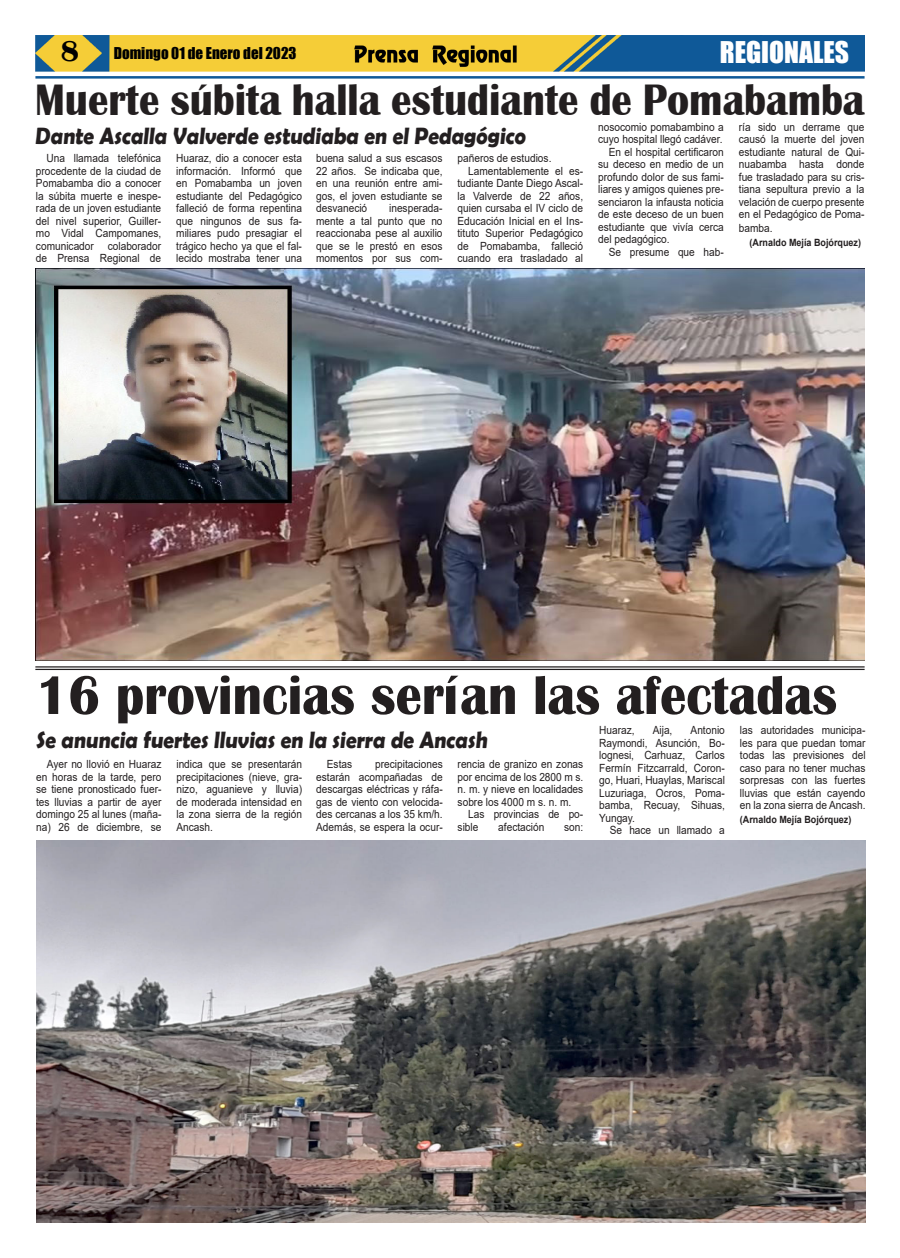
<style>
.page{position:relative;width:900px;height:1258px;background:#fff}
.page>*{position:absolute;margin:0;border:0;box-sizing:border-box;transform-origin:0 0}
.t1{font:700 56.38px "Britannic";color:#231f20;scale:.93 1}
.t2{font:700 45.38px "Britannic";color:#231f20;scale:.9 1}
.t3{font:27.5px "Impact";color:#fff}
.t4{font:700 23.75px "Berlin Sans FB Demi";color:#231f20;scale:.9 1}
.t5{font:15px "Impact";color:#000}
.t6{font:11.25px/12.5px "Arial";color:#231f20;text-align:justify;scale:.9 1}
.t7{font:700 10px "Arial";color:#231f20;scale:.9 1}
.s1{font-family:"Britannic";font-weight:700;font-size:30px}
</style>
<div class="page">
<img style="left:35px;top:35px;width:830px;height:36px">
<hr style="left:35px;top:76px;width:830px;height:3px;background:#0f5998">
<img style="left:351px;top:41px;width:169px;height:27px">
<img style="left:36px;top:268px;width:829px;height:392px">
<hr style="left:35px;top:666px;width:830px;height:1px;background:#231f20">
<hr style="left:35px;top:669px;width:830px;height:1px;background:#231f20">
<img style="left:37px;top:840px;width:829px;height:382px">
<h3 class="t5" style="left:61px;top:42px;width:237px"><span class="s1">8</span> Domingo 01 de Enero del 2023</h3>
<p class="t3" style="left:720px;top:31px;width:131px">REGIONALES</p>
<p class="t2" style="left:35px;top:75px;width:923px">Muerte súbita halla estudiante de Pomabamba</p>
<p class="t6" style="left:36px;top:152px;width:141px;text-indent:11px">Una llamada telefónica procedente de la ciudad de Pomabamba dio a conocer la súbita muerte e inespe&shy;rada de un joven estudiante del nivel superior, Guiller&shy;mo Vidal Campomanes, comunicador colaborador de Prensa Regional de</p>
<p class="t6" style="left:176px;top:152px;width:141px">Huaraz, dio a conocer esta información. Informó que en Pomabamba un joven estudiante del Pedagógico falleció de forma repentina que ningunos de sus fa&shy;miliares pudo presagiar el trágico hecho ya que el fal&shy;lecido mostraba tener una</p>
<p class="t6" style="left:316px;top:152px;width:142px">buena salud a sus escasos 22 años. Se indicaba que, en una reunión entre ami&shy;gos, el joven estudiante se desvaneció</p>
<p class="t6" style="left:739px;top:120px;width:141px">ría sido un derrame que causó la muerte del joven estudiante natural de Qui&shy;nuabamba hasta donde fue trasladado para su cris&shy;tiana sepultura previo a la velación de cuerpo presente en el Pedagógico de Poma-</p>
<p class="t6" style="left:739px;top:221px;width:39px">bamba.</p>
<p class="t7" style="left:750px;top:235px;width:125px">(Arnaldo Mejía Bojórquez)</p>
<p class="t6" style="left:598px;top:120px;width:141px">nosocomio pomabambino a cuyo hospital llegó cadáver.</p>
<p class="t6" style="left:598px;top:145px;width:141px;text-indent:11px">En el hospital certificaron su deceso en medio de un profundo dolor de sus fami&shy;liares y amigos quienes pre&shy;senciaron la infausta noticia de este deceso de un buen estudiante que vivía cerca del pedagógico.</p>
<p class="t6" style="left:609px;top:245px;width:129px">Se presume que hab-</p>
<p class="t4" style="left:35px;top:122px;width:550px">Dante Ascalla Valverde estudiaba en el Pedagógico</p>
<p class="t6" style="left:458px;top:152px;width:106px">pañeros de estudios.</p>
<p class="t6" style="left:458px;top:165px;width:141px;text-indent:11px">Lamentablemente el es&shy;tudiante Dante Diego Ascal&shy;la Valverde de 22 años, quien cursaba el IV ciclo de Educación Inicial en el Ins&shy;tituto Superior Pedagógico de Pomabamba, falleció cuando era trasladado al</p>
<p class="t6" style="left:316px;top:202px;width:142px;text-indent:73px">inesperada&shy;mente a tal punto que no reaccionaba pese al auxilio que se le prestó en esos momentos por sus com-</p>
<p class="t1" style="left:36px;top:663px;width:863px">16 provincias serían las afectadas</p>
<p class="t6" style="left:36px;top:758px;width:141px;text-indent:11px">Ayer no llovió en Huaraz en horas de la tarde, pero se tiene pronosticado fuer&shy;tes lluvias a partir de ayer domingo 25 al lunes (maña&shy;na) 26 de diciembre, se</p>
<p class="t6" style="left:176px;top:758px;width:141px">indica que se presentarán precipitaciones (nieve, gra&shy;nizo, aguanieve y lluvia) de moderada intensidad en la zona sierra de la región Ancash.</p>
<p class="t6" style="left:327px;top:758px;width:30px">Estas</p>
<p class="t6" style="left:599px;top:724px;width:141px;text-indent:91px">Antonio Raymondi, Asunción, Bo&shy;lognesi, Carhuaz, Carlos Fermín Fitzcarrald, Coron&shy;go, Huari, Huaylas, Mariscal Luzuriaga, Ocros, Poma&shy;bamba, Recuay, Sihuas, Yungay.</p>
<p class="t6" style="left:610px;top:824px;width:129px">Se hace un llamado a</p>
<p class="t6" style="left:599px;top:724px;width:41px">Huaraz,</p>
<p class="t6" style="left:653px;top:724px;width:23px">Aija,</p>
<p class="t6" style="left:740px;top:724px;width:141px">las autoridades municipa&shy;les para que puedan tomar todas las previsiones del caso para no tener muchas sorpresas con las fuertes lluvias que están cayendo en la zona sierra de Ancash.</p>
<p class="t7" style="left:740px;top:812px;width:125px">(Arnaldo Mejía Bojórquez)</p>
<p class="t4" style="left:36px;top:726px;width:506px">Se anuncia fuertes lluvias en la sierra de Ancash</p>
<p class="t6" style="left:458px;top:758px;width:141px">rencia de granizo en zonas por encima de los 2800 m s. n. m. y nieve en localidades sobre los 4000 m s. n. m.</p>
<p class="t6" style="left:458px;top:808px;width:141px;text-indent:11px">Las provincias de po&shy;sible</p>
<p class="t6" style="left:316px;top:758px;width:142px;text-indent:59px">precipitaciones estarán acompañadas de descargas eléctricas y ráfa&shy;gas de viento con velocida&shy;des cercanas a los 35 km/h.<br>Además, se espera la ocur-</p>
<p class="t6" style="left:498px;top:820px;width:53px">afectación</p>
<p class="t6" style="left:564px;top:820px;width:23px">son:</p>
</div>
